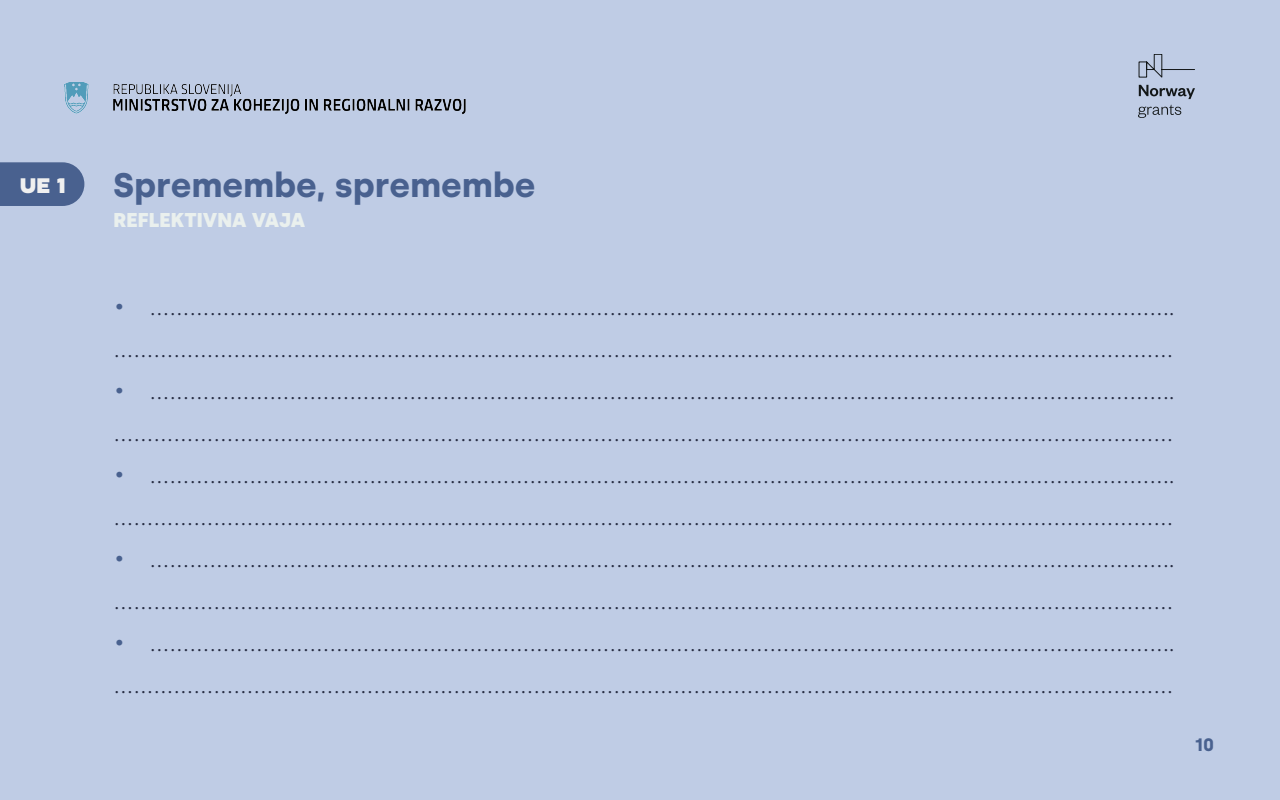
<style>
.page{position:relative;width:1280px;height:800px;background:#bfcce5}
.page>*{position:absolute;margin:0;border:0;box-sizing:border-box;transform-origin:0 0}
.t1{font:700 34px "Silka";color:#49618f}
.t2{font:21px "CHANEY";color:#f0f0f0}
.t3{font:20px/42px "Europa";color:#252b41}
.t4{font:900 20px "Silka";color:#eaf0ee}
.t5{font:700 18px "Silka";color:#49618f}
.s1{font-size:24px;color:#49618f}
</style>
<div class="page">
<svg style="left:1138px;top:54px;width:57px;height:24px"></svg>
<svg style="left:1139px;top:85px;width:56px;height:14px"></svg>
<svg style="left:1138px;top:105px;width:43px;height:13px"></svg>
<img style="left:64px;top:82px;width:402px;height:33px">
<svg style="left:0;top:162px;width:84px;height:44px;background:#4f6794"></svg>
<p class="t2" style="left:20px;top:172px;width:47px">UE 1</p>
<h1 class="t1" style="left:113px;top:165px;width:424px">Spremembe, spremembe</h1>
<p class="t4" style="left:113px;top:208px;width:193px">REFLEKTIVNA VAJA</p>
<p class="t3" style="left:113px;top:286px;width:1062px"><span class="s1">•</span> ………………………………………………………………………………………………………………………………………. ……………………………………………………………………………………………………………………………………………</p>
<p class="t3" style="left:113px;top:370px;width:1062px"><span class="s1">•</span> ………………………………………………………………………………………………………………………………………. ……………………………………………………………………………………………………………………………………………</p>
<p class="t3" style="left:113px;top:454px;width:1062px"><span class="s1">•</span> ………………………………………………………………………………………………………………………………………. ……………………………………………………………………………………………………………………………………………</p>
<p class="t3" style="left:113px;top:538px;width:1062px"><span class="s1">•</span> ………………………………………………………………………………………………………………………………………. ……………………………………………………………………………………………………………………………………………</p>
<p class="t3" style="left:113px;top:622px;width:1062px"><span class="s1">•</span> ………………………………………………………………………………………………………………………………………. ……………………………………………………………………………………………………………………………………………</p>
<p class="t5" style="left:1195px;top:734px;width:21px">10</p>
</div>
